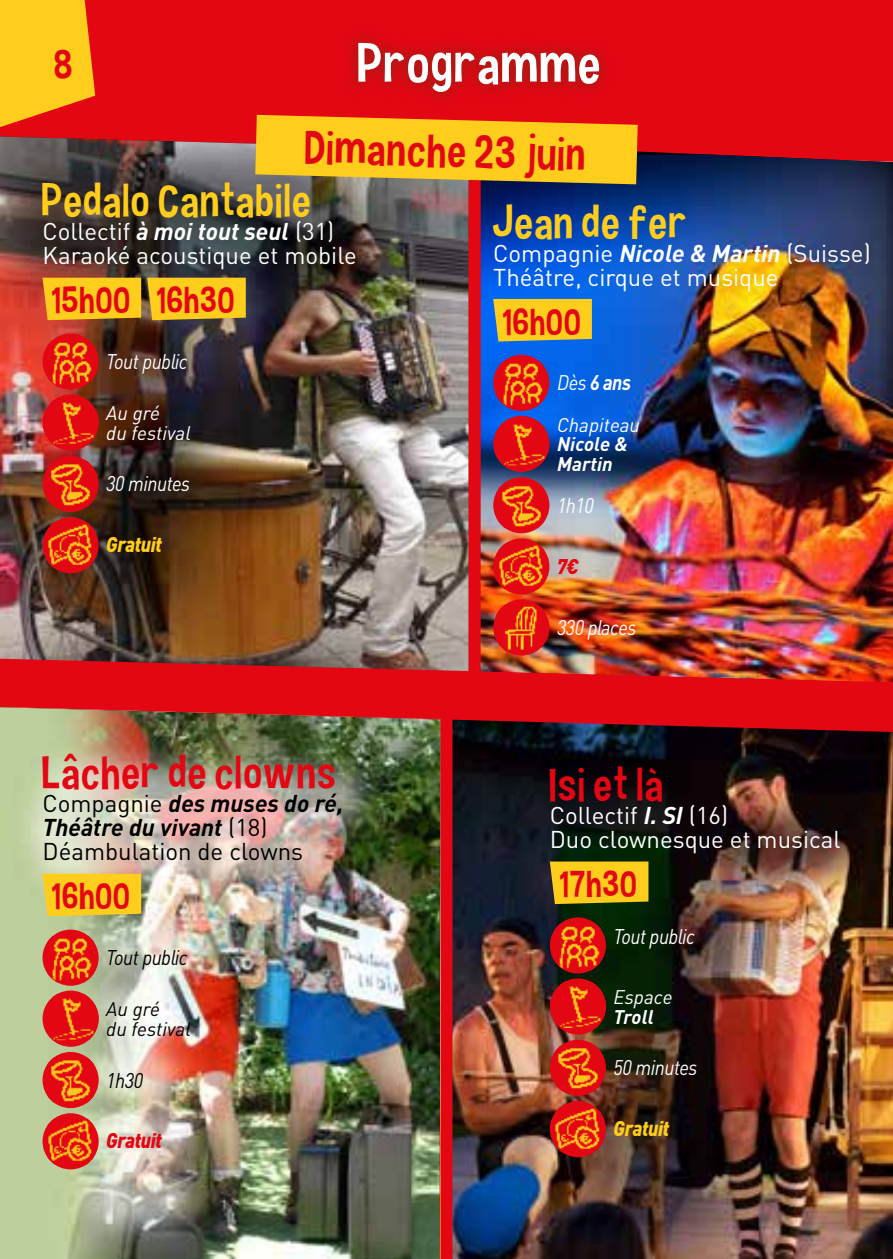
<style>
.page{position:relative;width:893px;height:1259px;background:#fff}
.page>*{position:absolute;margin:0;border:0;box-sizing:border-box;transform-origin:0 0}
.t1{font:54px "Hauracherell NC";color:#fff}
.t2{font:45px "Hauracherell NC";color:#e30613}
.t3{font:45px "Hauracherell NC";color:#ffcd1c}
.t4{font:42px "Hauracherell NC";color:#e30613}
.t5{font:36px "Hauracherell NC";color:#e30613}
.t6{font:24px/24px "DIN Pro";color:#fff}
.t7{font:24px/24px "DIN Pro";color:#000}
.t8{font:italic 21px "DIN Pro";letter-spacing:-.025em;color:#fff;scale:.9 1}
.t9{font:italic 900 21px "DIN Pro";letter-spacing:-.025em;color:#ffcd1c;scale:.9 1}
.t10{font:italic 21px "DIN Pro";letter-spacing:-.025em;color:#000;scale:.9 1}
.t11{font:italic 900 21px "DIN Pro";letter-spacing:-.025em;color:#e30613;scale:.9 1}
.t12{font:italic 700 21px "DIN Pro";color:#fff;scale:.9 1}
.t13{font:italic 19.5px/19.5px "DIN Pro";color:#fff}
.t14{font:italic 700 19.5px/19.5px "DIN Pro";color:#fff}
.t15{font:italic 19.5px/19.5px "DIN Pro";color:#000}
.s1{font-weight:700;font-style:italic}
.s2{font-weight:400}
</style>
<div class="page">
<div style="left:95px;top:0;width:798px;height:145px;background:#e30613"></div>
<img style="left:452px;top:732px;width:440px;height:527px">
<img style="left:0;top:732px;width:440px;height:527px">
<img style="left:481px;top:154px;width:411px;height:504px">
<img style="left:0;top:137px;width:469px;height:521px">
<div style="left:440px;top:706px;width:12px;height:553px;background:#e30613"></div>
<div style="left:469px;top:166px;width:12px;height:522px;background:#e30613"></div>
<svg style="left:892px;top:149px;width:1px;height:1110px"></svg>
<img style="left:0;top:658px;width:893px;height:74px">
<div style="left:43px;top:278px;width:98px;height:42px;background:#ffcd1c"></div>
<svg style="left:147px;top:278px;width:99px;height:42px;background:#f6c61e"></svg>
<div style="left:43px;top:333px;width:56px;height:57px;background:#e30613;border-radius:50%"></div>
<img style="left:47px;top:340px;width:47px;height:46px">
<div style="left:43px;top:394px;width:56px;height:57px;background:#e30613;border-radius:50%"></div>
<img style="left:52px;top:398px;width:47px;height:46px">
<div style="left:43px;top:456px;width:56px;height:56px;background:#e30613;border-radius:50%"></div>
<img style="left:47px;top:461px;width:47px;height:46px">
<div style="left:43px;top:517px;width:56px;height:56px;background:#e30613;border-radius:50%"></div>
<img style="left:47px;top:522px;width:47px;height:46px">
<svg style="left:550px;top:861px;width:98px;height:43px;background:#efc21b"></svg>
<div style="left:550px;top:917px;width:56px;height:56px;background:#e30613;border-radius:50%"></div>
<img style="left:555px;top:924px;width:46px;height:46px">
<div style="left:550px;top:978px;width:56px;height:56px;background:#e30613;border-radius:50%"></div>
<img style="left:560px;top:981px;width:46px;height:47px">
<div style="left:550px;top:1039px;width:56px;height:57px;background:#e30613;border-radius:50%"></div>
<img style="left:555px;top:1044px;width:46px;height:47px">
<div style="left:550px;top:1101px;width:56px;height:56px;background:#e30613;border-radius:50%"></div>
<img style="left:555px;top:1106px;width:46px;height:46px">
<svg style="left:43px;top:873px;width:98px;height:43px;background:#facb23"></svg>
<div style="left:43px;top:929px;width:56px;height:56px;background:#e30613;border-radius:50%"></div>
<img style="left:47px;top:936px;width:47px;height:46px">
<div style="left:43px;top:990px;width:56px;height:56px;background:#e30613;border-radius:50%"></div>
<img style="left:52px;top:994px;width:47px;height:46px">
<div style="left:43px;top:1052px;width:56px;height:56px;background:#e30613;border-radius:50%"></div>
<img style="left:47px;top:1057px;width:47px;height:46px">
<div style="left:43px;top:1113px;width:56px;height:56px;background:#e30613;border-radius:50%"></div>
<img style="left:47px;top:1118px;width:47px;height:46px">
<div style="left:493px;top:299px;width:99px;height:42px;background:#ffcd1c"></div>
<div style="left:493px;top:355px;width:56px;height:56px;background:#e30613;border-radius:50%"></div>
<img style="left:498px;top:361px;width:46px;height:47px">
<div style="left:493px;top:416px;width:56px;height:56px;background:#e30613;border-radius:50%"></div>
<img style="left:503px;top:419px;width:46px;height:46px">
<div style="left:493px;top:477px;width:56px;height:56px;background:#e30613;border-radius:50%"></div>
<img style="left:498px;top:482px;width:46px;height:46px">
<div style="left:493px;top:538px;width:56px;height:56px;background:#e30613;border-radius:50%"></div>
<img style="left:498px;top:543px;width:46px;height:46px">
<div style="left:493px;top:599px;width:56px;height:56px;background:#e30613;border-radius:50%"></div>
<img style="left:498px;top:604px;width:46px;height:46px">
<svg style="left:0;top:0;width:95px;height:141px;background:#f59e1b"></svg>
<svg style="left:343px;top:28px;width:271px;height:79px;background:#d10b13"></svg>
<svg style="left:255px;top:115px;width:383px;height:69px;background:#f2b720"></svg>
<h3 class="t4" style="left:55px;top:38px;width:21px">8</h3>
<h1 class="t1" style="left:358px;top:30px;width:246px">Programme</h1>
<h2 class="t2" style="left:307px;top:118px;width:284px;rotate:2deg">Dimanche 23 juin</h2>
<h2 class="t3" style="left:43px;top:172px;width:272px">Pedalo Cantabile</h2>
<p class="t6" style="left:43px;top:217px;width:316px">Collectif <span class="s1">à moi tout seul</span> (31)<br>Karaoké acoustique et mobile</p>
<h3 class="t5" style="left:52px;top:277px;width:186px">15h00 16h30</h3>
<p class="t8" style="left:106px;top:345px;width:92px">Tout public</p>
<p class="t13" style="left:106px;top:401px;width:85px">Au gré<br>du festival</p>
<p class="t8" style="left:106px;top:467px;width:95px">30 minutes</p>
<p class="t9" style="left:106px;top:527px;width:63px">Gratuit</p>
<h2 class="t2" style="left:43px;top:744px;width:297px">Lâcher de clowns</h2>
<p class="t7" style="left:43px;top:789px;width:303px">Compagnie <span class="s1">des muses do ré,<br>Théâtre du vivant</span> (18)<br>Déambulation de clowns</p>
<h3 class="t5" style="left:52px;top:873px;width:81px">16h00</h3>
<p class="t10" style="left:106px;top:941px;width:92px">Tout public</p>
<p class="t15" style="left:106px;top:997px;width:85px">Au gré<br>du festival</p>
<p class="t10" style="left:106px;top:1063px;width:42px">1h30</p>
<p class="t11" style="left:106px;top:1123px;width:63px">Gratuit</p>
<h2 class="t3" style="left:493px;top:194px;width:197px">Jean de fer</h2>
<p class="t6" style="left:493px;top:239px;width:379px">Compagnie <span class="s1">Nicole &amp; Martin</span> (Suisse)<br>Théâtre, cirque et musique</p>
<h3 class="t5" style="left:503px;top:298px;width:81px">16h00</h3>
<p class="t12" style="left:557px;top:365px;width:84px"><span class="s2">Dès</span> 6 ans</p>
<p class="t13" style="left:557px;top:413px;width:85px">Chapiteau</p>
<p class="t14" style="left:557px;top:432px;width:72px">Nicole &amp;<br>Martin</p>
<p class="t8" style="left:557px;top:489px;width:42px">1h10</p>
<p class="t11" style="left:557px;top:548px;width:26px">7€</p>
<p class="t8" style="left:557px;top:611px;width:90px">330 places</p>
<h2 class="t2" style="left:550px;top:756px;width:117px">Isi et là</h2>
<p class="t6" style="left:550px;top:801px;width:292px">Collectif <span class="s1">I. SI</span> (16)<br>Duo clownesque et musical</p>
<h3 class="t5" style="left:560px;top:861px;width:80px">17h30</h3>
<p class="t8" style="left:614px;top:920px;width:92px">Tout public</p>
<p class="t13" style="left:614px;top:985px;width:60px">Espace</p>
<p class="t14" style="left:614px;top:1004px;width:42px">Troll</p>
<p class="t8" style="left:614px;top:1051px;width:95px">50 minutes</p>
<p class="t9" style="left:614px;top:1111px;width:63px">Gratuit</p>
</div>
